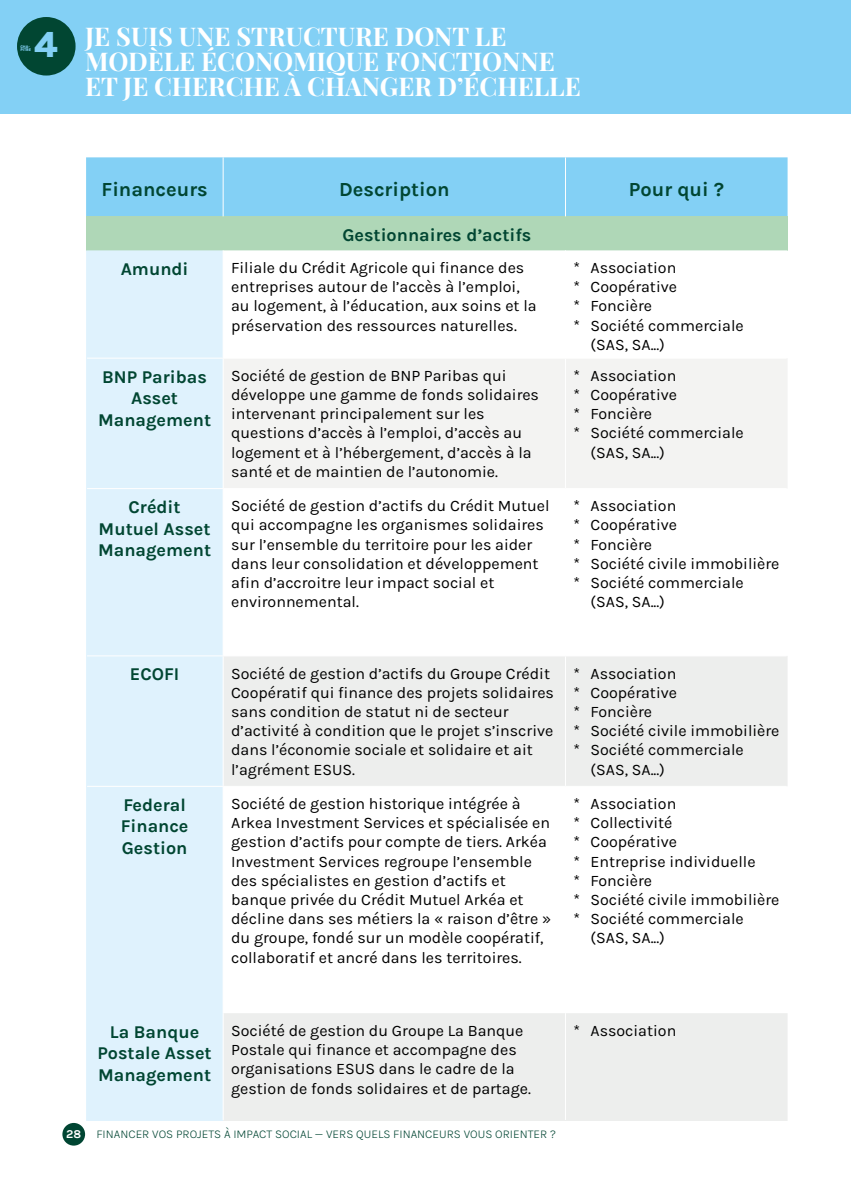
<style>
.page{position:relative;width:851px;height:1191px;background:#fff}
.page>*{position:absolute;margin:0;border:0;box-sizing:border-box;transform-origin:0 0}
.t1{font:800 37px "Karla";color:#83d0f5}
.t2{font:700 25.4px/25.4px "Playfair Display";color:#fff}
.t3{font:700 20px "Karla";color:#014632}
.t4{font:700 18px/21.6px "Karla";color:#014632;text-align:center}
.t5{font:16px/19.2px "Karla";color:#000}
.t6{font:300 12px "Karla";color:#004532}
.t7{font:700 12px "Karla";color:#fff}
.t8{font:800 3.8px/3.4px "Karla";color:#83d0f5}
</style>
<div class="page">
<div style="left:62px;top:1123px;width:23px;height:22px;background:#004532;border-radius:50%"></div>
<div style="left:0;top:0;width:850px;height:113px;background:#83d0f5"></div>
<div style="left:17px;top:17px;width:59px;height:59px;background:#014632;border-radius:50%"></div>
<div style="left:86px;top:157px;width:701px;height:59px;background:#83d0f5"></div>
<div style="left:86px;top:216px;width:701px;height:34px;background:#afd7b7"></div>
<div style="left:86px;top:250px;width:137px;height:871px;background:#dff2fd"></div>
<div style="left:224px;top:359px;width:563px;height:129px;background:#f3f3f2"></div>
<svg style="left:223px;top:656px;width:564px;height:465px;fill:#edeeed"></svg>
<hr style="left:222px;top:157px;width:1px;height:59px;background:#fff">
<hr style="left:565px;top:157px;width:1px;height:59px;background:#fff">
<hr style="left:222px;top:250px;width:1px;height:108px;background:#fff">
<hr style="left:87px;top:358px;width:136px;height:1px;background:#fff">
<hr style="left:222px;top:359px;width:1px;height:129px;background:#fff">
<hr style="left:565px;top:359px;width:1px;height:129px;background:#fff">
<hr style="left:87px;top:488px;width:136px;height:1px;background:#fff">
<hr style="left:222px;top:489px;width:1px;height:166px;background:#fff">
<hr style="left:87px;top:655px;width:136px;height:1px;background:#fff">
<hr style="left:222px;top:656px;width:1px;height:130px;background:#fff">
<hr style="left:565px;top:656px;width:1px;height:130px;background:#fff">
<hr style="left:87px;top:786px;width:136px;height:1px;background:#fff">
<hr style="left:223px;top:786px;width:342px;height:1px;background:#fff">
<hr style="left:222px;top:787px;width:1px;height:226px;background:#fff">
<hr style="left:565px;top:786px;width:221px;height:1px;background:#fff">
<hr style="left:565px;top:787px;width:1px;height:226px;background:#fff">
<hr style="left:222px;top:1013px;width:1px;height:107px;background:#fff">
<hr style="left:565px;top:1013px;width:1px;height:107px;background:#fff">
<h1 class="t1" style="left:34px;top:21px;width:25px">4</h1>
<p class="t8" style="left:20px;top:45px;width:12px">CHA-<br>PITRE</p>
<h2 class="t2" style="left:85px;top:21px;width:497px">JE SUIS UNE STRUCTURE DONT LE<br>MODÈLE ÉCONOMIQUE FONCTIONNE<br>ET JE CHERCHE À CHANGER D’ÉCHELLE</h2>
<p class="t3" style="left:101px;top:176px;width:108px">Financeurs</p>
<p class="t3" style="left:339px;top:176px;width:112px">Description</p>
<p class="t3" style="left:629px;top:176px;width:97px">Pour qui ?</p>
<p class="t4" style="left:342px;top:223px;width:190px">Gestionnaires d’actifs</p>
<p class="t4" style="left:121px;top:257px;width:69px">Amundi</p>
<p class="t5" style="left:231px;top:258px;width:307px">Filiale du Crédit Agricole qui finance des entreprises autour de l’accès à l’emploi, au logement, à l’éducation, aux soins et la préservation des ressources naturelles.</p>
<p class="t5" style="left:573px;top:258px;width:104px">* Association</p>
<p class="t5" style="left:573px;top:277px;width:105px">* Coopérative</p>
<p class="t5" style="left:573px;top:296px;width:80px">* Foncière</p>
<p class="t5" style="left:573px;top:315px;width:172px">* Société commerciale</p>
<p class="t5" style="left:590px;top:334px;width:76px">(SAS, SA...)</p>
<p class="t4" style="left:98px;top:365px;width:114px">BNP Paribas<br>Asset<br>Management</p>
<p class="t5" style="left:231px;top:365px;width:309px">Société de gestion de BNP Paribas qui développe une gamme de fonds solidaires intervenant principalement sur les questions d’accès à l’emploi, d’accès au logement et à l’hébergement, d’accès à la santé et de maintien de l’autonomie.</p>
<p class="t5" style="left:573px;top:365px;width:104px">* Association</p>
<p class="t5" style="left:573px;top:384px;width:105px">* Coopérative</p>
<p class="t5" style="left:573px;top:404px;width:80px">* Foncière</p>
<p class="t5" style="left:573px;top:423px;width:172px">* Société commerciale</p>
<p class="t5" style="left:590px;top:442px;width:76px">(SAS, SA...)</p>
<p class="t4" style="left:98px;top:496px;width:114px">Crédit<br>Mutuel Asset<br>Management</p>
<p class="t5" style="left:231px;top:496px;width:320px">Société de gestion d’actifs du Crédit Mutuel qui accompagne les organismes solidaires sur l’ensemble du territoire pour les aider dans leur consolidation et développement afin d’accroitre leur impact social et environnemental.</p>
<p class="t5" style="left:573px;top:496px;width:104px">* Association</p>
<p class="t5" style="left:573px;top:515px;width:105px">* Coopérative</p>
<p class="t5" style="left:573px;top:534px;width:80px">* Foncière</p>
<p class="t5" style="left:573px;top:553px;width:207px">* Société civile immobilière</p>
<p class="t5" style="left:573px;top:572px;width:172px">* Société commerciale</p>
<p class="t5" style="left:590px;top:592px;width:76px">(SAS, SA...)</p>
<p class="t4" style="left:130px;top:663px;width:51px">ECOFI</p>
<p class="t5" style="left:231px;top:663px;width:324px">Société de gestion d’actifs du Groupe Crédit Coopératif qui finance des projets solidaires sans condition de statut ni de secteur d’activité à condition que le projet s’inscrive dans l’économie sociale et solidaire et ait l’agrément ESUS.</p>
<p class="t5" style="left:573px;top:663px;width:104px">* Association</p>
<p class="t5" style="left:573px;top:682px;width:105px">* Coopérative</p>
<p class="t5" style="left:573px;top:701px;width:80px">* Foncière</p>
<p class="t5" style="left:573px;top:720px;width:207px">* Société civile immobilière</p>
<p class="t5" style="left:573px;top:740px;width:172px">* Société commerciale</p>
<p class="t5" style="left:590px;top:759px;width:76px">(SAS, SA...)</p>
<p class="t4" style="left:121px;top:793px;width:69px;text-align:left">Federal<br>Finance<br>Gestion</p>
<p class="t5" style="left:231px;top:793px;width:321px">Société de gestion historique intégrée à Arkea Investment Services et spécialisée en gestion d’actifs pour compte de tiers. Arkéa Investment Services regroupe l’ensemble des spécialistes en gestion d’actifs et banque privée du Crédit Mutuel Arkéa et décline dans ses métiers la « raison d’être » du groupe, fondé sur un modèle coopératif, collaboratif et ancré dans les territoires.</p>
<p class="t5" style="left:573px;top:793px;width:104px">* Association</p>
<p class="t5" style="left:573px;top:812px;width:100px">* Collectivité</p>
<p class="t5" style="left:573px;top:832px;width:105px">* Coopérative</p>
<p class="t5" style="left:573px;top:851px;width:183px">* Entreprise individuelle</p>
<p class="t5" style="left:573px;top:870px;width:80px">* Foncière</p>
<p class="t5" style="left:573px;top:889px;width:207px">* Société civile immobilière</p>
<p class="t5" style="left:573px;top:908px;width:172px">* Société commerciale</p>
<p class="t5" style="left:590px;top:928px;width:76px">(SAS, SA...)</p>
<p class="t4" style="left:97px;top:1020px;width:116px">La Banque<br>Postale Asset<br>Management</p>
<p class="t5" style="left:231px;top:1020px;width:301px">Société de gestion du Groupe La Banque Postale qui finance et accompagne des organisations ESUS dans le cadre de la gestion de fonds solidaires et de partage.</p>
<p class="t5" style="left:573px;top:1020px;width:104px">* Association</p>
<p class="t7" style="left:66px;top:1126px;width:17px">28</p>
<p class="t6" style="left:96px;top:1126px;width:461px">FINANCER VOS PROJETS À IMPACT SOCIAL — VERS QUELS FINANCEURS VOUS ORIENTER ?</p>
</div>
